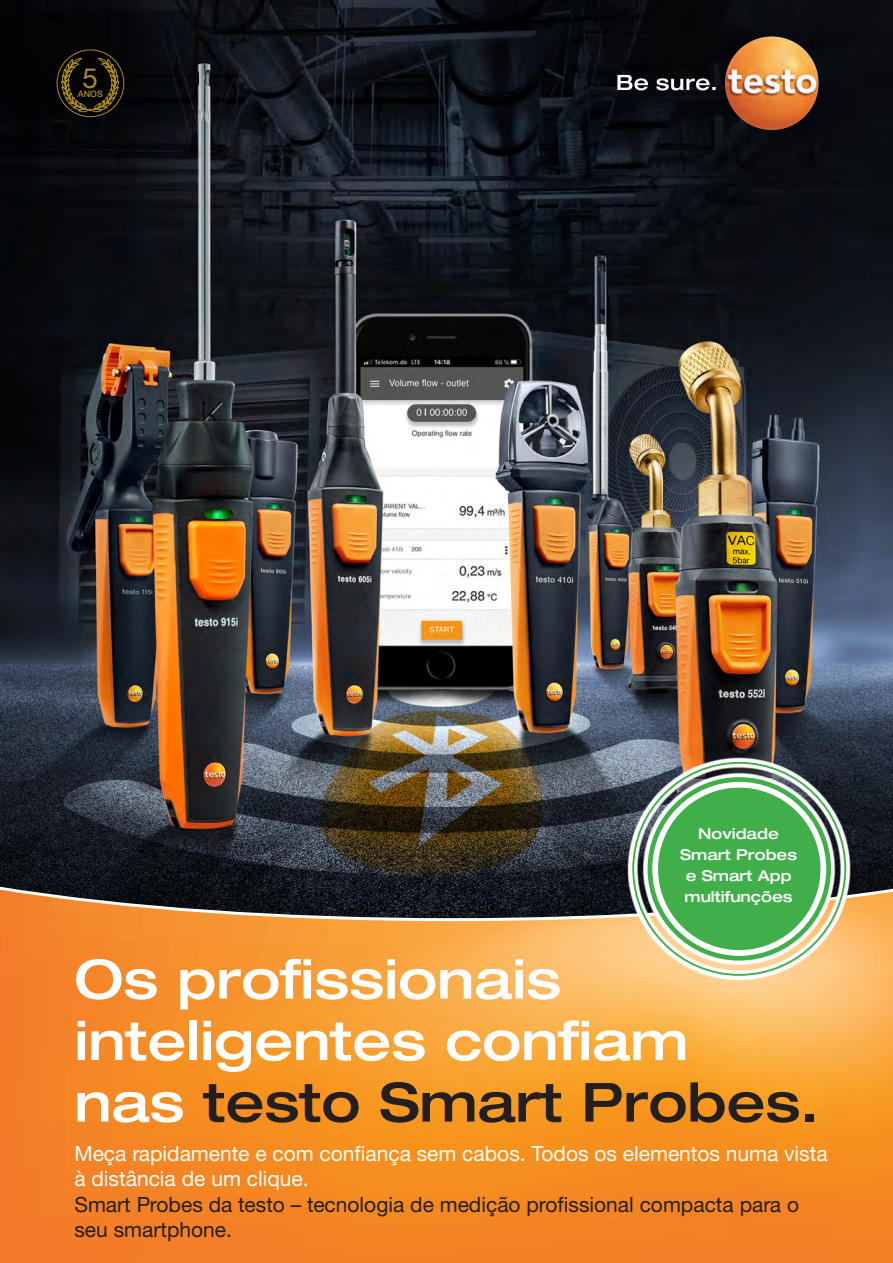
<style>
.page{position:relative;width:893px;height:1263px;background:#fff}
.page>*{position:absolute;margin:0;border:0;box-sizing:border-box;transform-origin:0 0}
.t1{font:500 expanded 54px/61.5px "Helvetica Neue LTW1 G";color:#fff}
.t2{font:27.75px "Helvetica Neue LTW1 G";color:#aa8a22}
.t3{font:21px/25.5px "Helvetica Neue LTW1 G";color:#fff}
.t4{font:21px/25.5px "Helvetica Neue LTW1 G";color:#231f20}
.t5{font:500 expanded 15px/21px "Helvetica Neue LTW1 G";color:#fff;text-align:center}
.t6{font:500 9px "Helvetica Neue LTW1 G";color:#aa8a22}
.s1{color:#231f20}
</style>
<div class="page">
<img style="left:0;top:0;width:893px;height:887px">
<svg style="left:0;top:890px;width:893px;height:373px;background:#ed8f30"></svg>
<svg style="left:617px;top:75px;width:99px;height:15px"></svg>
<img style="left:725px;top:37px;width:94px;height:93px;border-radius:47px">
<svg style="left:628px;top:757px;width:223px;height:223px;background:#a29079"></svg>
<svg style="left:632px;top:762px;width:214px;height:214px"></svg>
<svg style="left:647px;top:777px;width:184px;height:183px"></svg>
<div style="left:57px;top:50px;width:67px;height:67px;border:1px solid #aa8a22;border-radius:50%"></div>
<svg style="left:61px;top:58px;width:58px;height:54px;background:#2d240c"></svg>
<p class="t2" style="left:83px;top:61px;width:17px">5</p>
<p class="t6" style="left:78px;top:89px;width:27px">ANOS</p>
<p class="t5" style="left:680px;top:822px;width:118px">Novidade<br>Smart Probes e Smart App multifunções</p>
<p class="t1" style="left:74px;top:947px;width:746px">Os profissionais inteligentes confiam<br>nas <span class="s1">testo Smart Probes.</span></p>
<p class="t3" style="left:74px;top:1140px;width:755px">Meça rapidamente e com confiança sem cabos. Todos os elementos numa vista à distância de um clique.</p>
<p class="t4" style="left:74px;top:1191px;width:726px">Smart Probes da testo – tecnologia de medição profissional compacta para o seu smartphone.</p>
</div>
